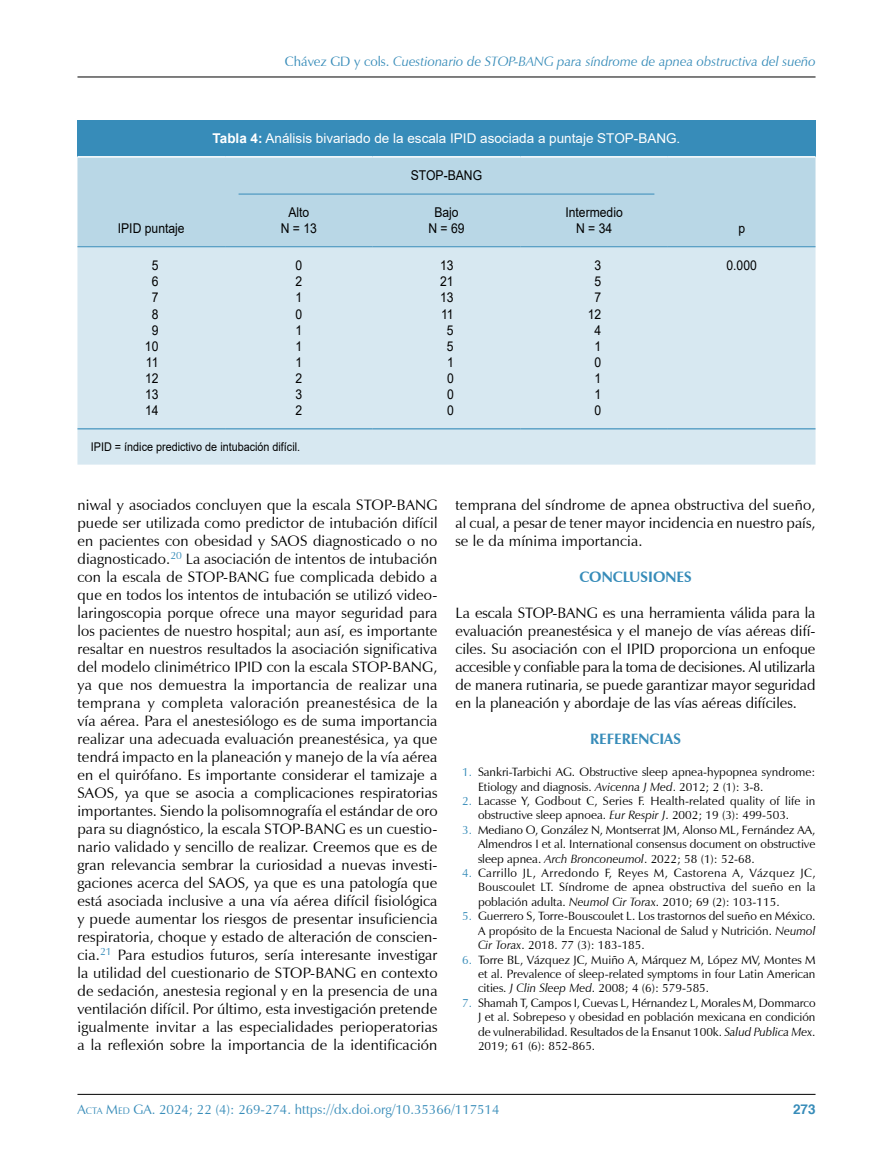
<style>
.page{position:relative;width:893px;height:1170px;background:#fff}
.page>*{position:absolute;margin:0;border:0;box-sizing:border-box;transform-origin:0 0}
.t1{font:15px/18px "Zapf Humanist 601 BT";letter-spacing:.005em;color:#000;text-align:justify}
.t2{font:700 15px "Zapf Humanist 601 BT";color:#378cb9}
.t3{font:13.5px/16.2px "Arial";color:#000;text-align:center;scale:.9 1}
.t4{font:italic 13.5px "Zapf Humanist 601 BT";color:#378cb9}
.t5{font:13.5px "Arial";color:#fff}
.t6{font:13.5px "Zapf Humanist 601 BT";color:#378cb9}
.t7{font:700 13.5px "Helvetica";color:#378cb9}
.t8{font:12px/14.4px "Zapf Humanist 601 BT";color:#000;text-align:justify}
.t9{font:12px "Arial";color:#000;scale:.9 1}
.s1{font-style:normal}
.s2{font-weight:700}
.s3{color:#378cb9}
.s4{font-style:italic}
.s5{font-style:inherit}
.s6{font-size:9.45px}
</style>
<div class="page">
<hr style="left:77px;top:77px;width:738px;height:1px;background:#000">
<hr style="left:77px;top:1093px;width:738px;height:1px;background:#000">
<div style="left:77px;top:120px;width:738px;height:37px;background:#378cb9"></div>
<div style="left:77px;top:158px;width:738px;height:88px;background:#b9d7e6"></div>
<div style="left:77px;top:247px;width:738px;height:217px;background:#d7e8f1"></div>
<hr style="left:77px;top:246px;width:148px;height:1px;background:#378cb9">
<hr style="left:225px;top:246px;width:148px;height:1px;background:#378cb9">
<hr style="left:373px;top:246px;width:147px;height:1px;background:#378cb9">
<hr style="left:520px;top:246px;width:148px;height:1px;background:#378cb9">
<hr style="left:668px;top:246px;width:147px;height:1px;background:#378cb9">
<hr style="left:77px;top:428px;width:148px;height:1px;background:#378cb9">
<hr style="left:225px;top:428px;width:148px;height:1px;background:#378cb9">
<hr style="left:373px;top:428px;width:147px;height:1px;background:#378cb9">
<hr style="left:520px;top:428px;width:148px;height:1px;background:#378cb9">
<hr style="left:668px;top:428px;width:147px;height:1px;background:#378cb9">
<hr style="left:77px;top:156px;width:148px;height:2px;background:#fff">
<hr style="left:225px;top:156px;width:148px;height:2px;background:#fff">
<hr style="left:373px;top:156px;width:147px;height:2px;background:#fff">
<hr style="left:520px;top:156px;width:148px;height:2px;background:#fff">
<hr style="left:668px;top:156px;width:147px;height:2px;background:#fff">
<hr style="left:239px;top:194px;width:415px;height:1px;background:#378cb9">
<p class="t4" style="left:285px;top:53px;width:532px"><span class="s1">Chávez GD y cols.</span> Cuestionario de STOP-BANG para síndrome de apnea obstructiva del sueño</p>
<p class="t3" style="left:118px;top:220px;width:76px">IPID puntaje</p>
<p class="t5" style="left:213px;top:129px;width:469px"><span class="s2">Tabla 4:</span> Análisis bivariado de la escala IPID asociada a puntaje STOP-BANG.</p>
<p class="t3" style="left:411px;top:167px;width:81px">STOP-BANG</p>
<p class="t3" style="left:281px;top:204px;width:42px">Alto<br>N = 13</p>
<p class="t3" style="left:428px;top:204px;width:42px">Bajo<br>N = 69</p>
<p class="t3" style="left:565px;top:204px;width:65px">Intermedio<br>N = 34</p>
<p class="t3" style="left:738px;top:220px;width:9px">p</p>
<p class="t3" style="left:152px;top:257px;width:9px">5</p>
<p class="t3" style="left:295px;top:257px;width:9px">0</p>
<p class="t3" style="left:440px;top:257px;width:17px">13</p>
<p class="t3" style="left:595px;top:257px;width:9px">3</p>
<p class="t3" style="left:726px;top:257px;width:35px">0.000</p>
<p class="t3" style="left:152px;top:273px;width:9px">6</p>
<p class="t3" style="left:295px;top:273px;width:9px">2</p>
<p class="t3" style="left:440px;top:273px;width:17px">21</p>
<p class="t3" style="left:595px;top:273px;width:9px">5</p>
<p class="t3" style="left:152px;top:289px;width:9px">7</p>
<p class="t3" style="left:295px;top:289px;width:9px">1</p>
<p class="t3" style="left:440px;top:289px;width:17px">13</p>
<p class="t3" style="left:595px;top:289px;width:9px">7</p>
<p class="t3" style="left:152px;top:305px;width:9px">8</p>
<p class="t3" style="left:296px;top:305px;width:9px">0</p>
<p class="t3" style="left:441px;top:305px;width:16px">11</p>
<p class="t3" style="left:588px;top:305px;width:17px">12</p>
<p class="t3" style="left:152px;top:322px;width:9px">9</p>
<p class="t3" style="left:296px;top:322px;width:9px">1</p>
<p class="t3" style="left:447px;top:322px;width:9px">5</p>
<p class="t3" style="left:595px;top:322px;width:9px">4</p>
<p class="t3" style="left:145px;top:338px;width:17px">10</p>
<p class="t3" style="left:296px;top:338px;width:9px">1</p>
<p class="t3" style="left:447px;top:338px;width:9px">5</p>
<p class="t3" style="left:595px;top:338px;width:9px">1</p>
<p class="t3" style="left:146px;top:354px;width:16px">11</p>
<p class="t3" style="left:296px;top:354px;width:9px">1</p>
<p class="t3" style="left:447px;top:354px;width:9px">1</p>
<p class="t3" style="left:595px;top:354px;width:9px">0</p>
<p class="t3" style="left:145px;top:370px;width:17px">12</p>
<p class="t3" style="left:296px;top:370px;width:9px">2</p>
<p class="t3" style="left:447px;top:370px;width:9px">0</p>
<p class="t3" style="left:595px;top:370px;width:9px">1</p>
<p class="t3" style="left:145px;top:386px;width:17px">13</p>
<p class="t3" style="left:296px;top:386px;width:9px">3</p>
<p class="t3" style="left:447px;top:386px;width:9px">0</p>
<p class="t3" style="left:595px;top:386px;width:9px">1</p>
<p class="t3" style="left:145px;top:402px;width:17px">14</p>
<p class="t3" style="left:296px;top:402px;width:9px">2</p>
<p class="t3" style="left:447px;top:402px;width:9px">0</p>
<p class="t3" style="left:595px;top:402px;width:9px">0</p>
<p class="t9" style="left:91px;top:438px;width:234px">IPID = índice predictivo de intubación difícil.</p>
<p class="t1" style="left:77px;top:495px;width:362px">niwal y asociados concluyen que la escala STOP-BANG puede ser utilizada como predictor de intubación difícil en pacientes con obesidad y SAOS diagnosticado o no diagnosticado.<sup>20</sup> La asociación de intentos de intubación con la escala de STOP-BANG fue complicada debido a que en todos los intentos de intubación se utilizó video&shy;laringoscopia porque ofrece una mayor seguridad para los pacientes de nuestro hospital; aun así, es importante resaltar en nuestros resultados la asociación significativa del modelo clinimétrico IPID con la escala STOP-BANG, ya que nos demuestra la importancia de realizar una temprana y completa valoración preanestésica de la vía aérea. Para el anestesiólogo es de suma importancia realizar una adecuada evaluación preanestésica, ya que tendrá impacto en la planeación y manejo de la vía aérea en el quirófano. Es importante considerar el tamizaje a SAOS, ya que se asocia a complicaciones respiratorias importantes. Siendo la polisomnografía el estándar de oro para su diagnóstico, la escala STOP-BANG es un cuestio&shy;nario validado y sencillo de realizar. Creemos que es de gran relevancia sembrar la curiosidad a nuevas investi&shy;gaciones acerca del SAOS, ya que es una patología que está asociada inclusive a una vía aérea difícil fisiológica y puede aumentar los riesgos de presentar insuficiencia respiratoria, choque y estado de alteración de conscien&shy;cia.<sup>21</sup> Para estudios futuros, sería interesante investigar la utilidad del cuestionario de STOP-BANG en contexto de sedación, anestesia regional y en la presencia de una ventilación difícil. Por último, esta investigación pretende igualmente invitar a las especialidades perioperatorias a la reflexión sobre la importancia de la identificación</p>
<p class="t1" style="left:455px;top:495px;width:362px">temprana del síndrome de apnea obstructiva del sueño, al cual, a pesar de tener mayor incidencia en nuestro país, se le da mínima importancia.</p>
<p class="t2" style="left:579px;top:567px;width:114px">CONCLUSIONES</p>
<p class="t1" style="left:455px;top:603px;width:362px">La escala STOP-BANG es una herramienta válida para la evaluación preanestésica y el manejo de vías aéreas difí&shy;ciles. Su asociación con el IPID proporciona un enfoque accesible y confiable para la toma de decisiones. Al utilizarla de manera rutinaria, se puede garantizar mayor seguridad en la planeación y abordaje de las vías aéreas difíciles.</p>
<p class="t2" style="left:590px;top:729px;width:92px">REFERENCIAS</p>
<p class="t8" style="left:478px;top:764px;width:339px;text-indent:-16px"><span class="s3">1.</span> Sankri-Tarbichi AG. Obstructive sleep apnea-hypopnea syndrome:<br>Etiology and diagnosis. <span class="s4">Avicenna J Med</span>. 2012; 2 (1): 3-8.</p>
<p class="t8" style="left:478px;top:793px;width:339px;text-indent:-16px"><span class="s3">2.</span> Lacasse Y, Godbout C, Series F. Health-related quality of life in obstructive sleep apnoea. <span class="s4">Eur Respir J</span>. 2002; 19 (3): 499-503.</p>
<p class="t8" style="left:478px;top:822px;width:339px;text-indent:-16px"><span class="s3">3.</span> Mediano O, González N, Montserrat JM, Alonso ML, Fernández AA, Almendros I et al. International consensus document on obstructive sleep apnea. <span class="s4">Arch Bronconeumol</span>. 2022; 58 (1): 52-68.</p>
<p class="t8" style="left:478px;top:865px;width:339px;text-indent:-16px"><span class="s3">4.</span> Carrillo JL, Arredondo F, Reyes M, Castorena A, Vázquez JC, Bouscoulet LT. Síndrome de apnea obstructiva del sueño en la población adulta. <span class="s4">Neumol Cir Torax</span>. 2010; 69 (2): 103-115.</p>
<p class="t8" style="left:478px;top:908px;width:339px;text-indent:-16px"><span class="s3">5.</span> Guerrero S, Torre-Bouscoulet L. Los trastornos del sueño en México.<br>A propósito de la Encuesta Nacional de Salud y Nutrición. <span class="s4">Neumol Cir Torax</span>. 2018. 77 (3): 183-185.</p>
<p class="t8" style="left:478px;top:952px;width:339px;text-indent:-16px"><span class="s3">6.</span> Torre BL, Vázquez JC, Muiño A, Márquez M, López MV, Montes M et al. Prevalence of sleep-related symptoms in four Latin American cities. <span class="s4">J Clin Sleep Med</span>. 2008; 4 (6): 579-585.</p>
<p class="t8" style="left:478px;top:995px;width:339px;text-indent:-16px"><span class="s3">7.</span> Shamah T, Campos I, Cuevas L, Hérnandez L, Morales M, Dommarco J et al. Sobrepeso y obesidad en población mexicana en condición de vulnerabilidad. Resultados de la Ensanut 100k. <span class="s4">Salud Publica Mex</span>.<br>2019; 61 (6): 852-865.</p>
<p class="t6" style="left:77px;top:1101px;width:423px"><span class="s5">A</span><span class="s6">CTA</span> <span class="s5">M</span><span class="s6">ED</span> <span class="s5">GA. 2024; 22 (4): 269-274.</span> https://dx.doi.org/10.35366/117514</p>
<p class="t7" style="left:793px;top:1097px;width:24px">273</p>
</div>
